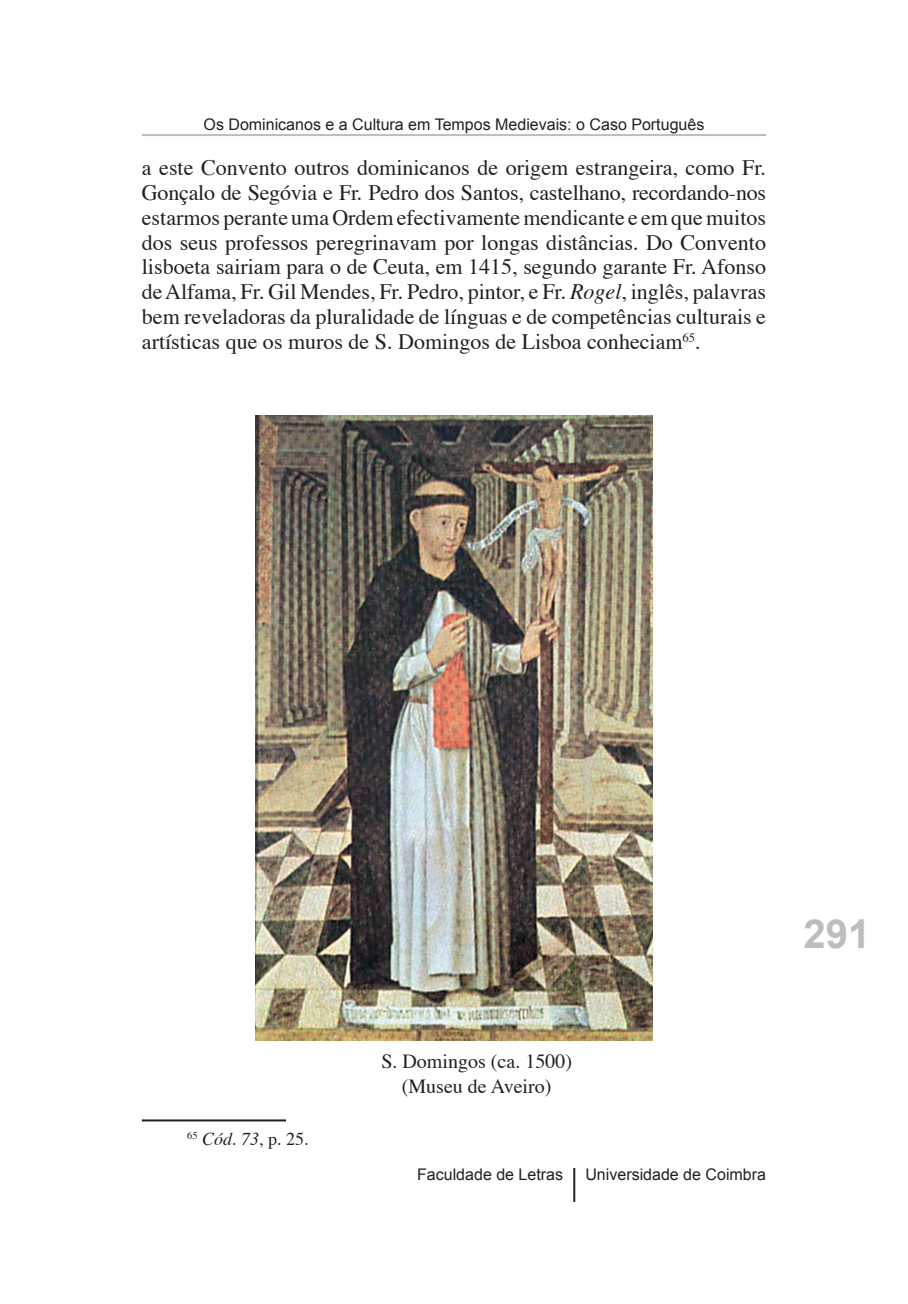
<style>
.page{position:relative;width:908px;height:1304px;background:#fff}
.page>*{position:absolute;margin:0;border:0;box-sizing:border-box;transform-origin:0 0}
.t1{font:700 40px "Arial";color:#bcbdc0}
.t2{font:22px/24.8px "Times";color:#231f20;text-align:justify}
.t3{font:20px/24.8px "Times";color:#231f20;text-align:center}
.t4{font:italic 18px "Times";color:#231f20}
.t5{font:16px "Arial";color:#231f20}
.s1{font-style:italic}
.s2{font-style:normal}
</style>
<div class="page">
<hr style="left:573px;top:1168px;width:2px;height:34px;background:#231f20">
<hr style="left:142px;top:134px;width:623px;height:2px;background:#bcbdc0">
<hr style="left:142px;top:1119px;width:144px;height:2px;background:#231f20">
<img style="left:256px;top:415px;width:395px;height:626px">
<p class="t5" style="left:203px;top:116px;width:502px">Os Dominicanos e a Cultura em Tempos Medievais: o Caso Português</p>
<p class="t2" style="left:142px;top:154px;width:625px">a este Convento outros dominicanos de origem estrangeira, como Fr.<br>Gonçalo de Segóvia e Fr. Pedro dos Santos, castelhano, recordando-nos estarmos perante uma Ordem efectivamente mendicante e em que muitos dos seus professos peregrinavam por longas distâncias. Do Convento lisboeta sairiam para o de Ceuta, em 1415, segundo garante Fr. Afonso de Alfama, Fr. Gil Mendes, Fr. Pedro, pintor, e Fr. <span class="s1">Rogel</span>, inglês, palavras bem reveladoras da pluralidade de línguas e de competências culturais e artísticas que os muros de S. Domingos de Lisboa conheciam<sup>65</sup>.</p>
<p class="t4" style="left:187px;top:1123px;width:123px"><sup>65</sup> Cód. 73<span class="s2">, p. 25.</span></p>
<h1 class="t1" style="left:803px;top:911px;width:68px">291</h1>
<p class="t3" style="left:381px;top:1047px;width:192px">S. Domingos (ca. 1500) (Museu de Aveiro)</p>
<p class="t5" style="left:417px;top:1165px;width:147px">Faculdade de Letras</p>
<p class="t5" style="left:585px;top:1165px;width:182px">Universidade de Coimbra</p>
</div>
